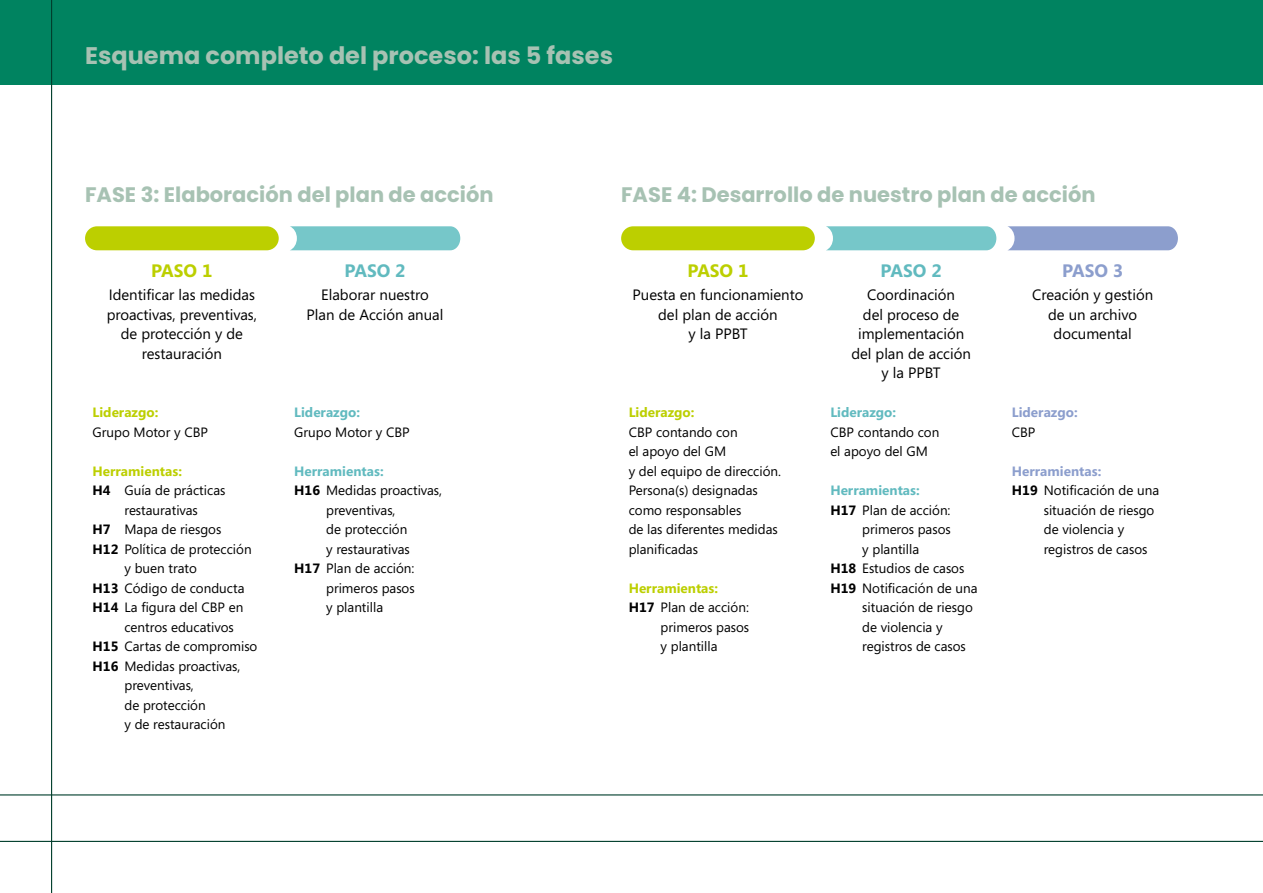
<style>
.page{position:relative;width:1263px;height:893px;background:#fff}
.page>*{position:absolute;margin:0;border:0;box-sizing:border-box;transform-origin:0 0}
.t1{font:700 24px "Poppins";color:#a7c2b3}
.t2{font:700 21px "Poppins";color:#a7c2b3}
.t3{font:700 18px "Segoe";color:#bccf00}
.t4{font:700 18px "Segoe";color:#61babf}
.t5{font:700 18px "Segoe";color:#8c9ecd}
.t6{font:15px/19.5px "Segoe";color:#000;text-align:center}
.t7{font:13.5px/19.5px "Segoe";color:#000}
.t8{font:700 13.5px "Segoe";color:#bccf00}
.t9{font:700 13.5px "Segoe";color:#61babf}
.t10{font:700 13.5px "Segoe";color:#8c9ecd}
.s1{font-weight:700}
</style>
<div class="page">
<div style="left:0;top:0;width:1263px;height:85px;background:#008360"></div>
<svg style="left:290px;top:226px;width:170px;height:24px;background:#7dc9cb"></svg>
<div style="left:85px;top:226px;width:194px;height:24px;background:#bccf00;border-radius:12px"></div>
<svg style="left:826px;top:226px;width:170px;height:24px;background:#7dc9cb"></svg>
<svg style="left:1008px;top:226px;width:170px;height:24px;background:#92a3cf"></svg>
<div style="left:621px;top:226px;width:194px;height:24px;background:#bccf00;border-radius:12px"></div>
<hr style="left:51px;top:0;width:1px;height:893px;background:#003e2c">
<hr style="left:0;top:841px;width:1263px;height:1px;background:#003e2c">
<hr style="left:0;top:794px;width:1263px;height:1px;background:#003e2c">
<h1 class="t1" style="left:85px;top:41px;width:529px">Esquema completo del proceso: las 5 fases</h1>
<h2 class="t2" style="left:85px;top:183px;width:410px">FASE 3: Elaboración del plan de acción</h2>
<h3 class="t3" style="left:151px;top:257px;width:63px">PASO 1</h3>
<p class="t6" style="left:107px;top:285px;width:152px">Identificar las medidas proactivas, preventivas, de protección y de restauración</p>
<p class="t8" style="left:93px;top:403px;width:67px">Liderazgo:</p>
<p class="t7" style="left:93px;top:422px;width:117px">Grupo Motor y CBP</p>
<p class="t8" style="left:93px;top:461px;width:91px">Herramientas:</p>
<p class="t7" style="left:93px;top:480px;width:134px"><span class="s1">H4</span> Guía de prácticas</p>
<p class="t7" style="left:124px;top:500px;width:75px">restaurativas</p>
<p class="t7" style="left:93px;top:519px;width:130px"><span class="s1">H7</span> Mapa de riesgos</p>
<p class="t7" style="left:93px;top:539px;width:161px"><span class="s1">H12</span> Política de protección</p>
<p class="t7" style="left:124px;top:558px;width:74px">y buen trato</p>
<p class="t7" style="left:93px;top:578px;width:153px"><span class="s1">H13</span> Código de conducta</p>
<p class="t7" style="left:93px;top:597px;width:152px"><span class="s1">H14</span> La figura del CBP en</p>
<p class="t7" style="left:124px;top:617px;width:111px">centros educativos</p>
<p class="t7" style="left:93px;top:636px;width:166px"><span class="s1">H15</span> Cartas de compromiso</p>
<p class="t7" style="left:93px;top:656px;width:149px"><span class="s1">H16</span> Medidas proactivas,</p>
<p class="t7" style="left:124px;top:675px;width:71px">preventivas,</p>
<p class="t7" style="left:124px;top:695px;width:83px">de protección</p>
<p class="t7" style="left:124px;top:714px;width:102px">y de restauración</p>
<h3 class="t4" style="left:344px;top:257px;width:63px">PASO 2</h3>
<p class="t6" style="left:307px;top:285px;width:138px">Elaborar nuestro<br>Plan de Acción anual</p>
<p class="t9" style="left:294px;top:403px;width:67px">Liderazgo:</p>
<p class="t7" style="left:294px;top:422px;width:117px">Grupo Motor y CBP</p>
<p class="t9" style="left:294px;top:461px;width:91px">Herramientas:</p>
<p class="t7" style="left:294px;top:480px;width:149px"><span class="s1">H16</span> Medidas proactivas,</p>
<p class="t7" style="left:326px;top:500px;width:71px">preventivas,</p>
<p class="t7" style="left:326px;top:519px;width:83px">de protección</p>
<p class="t7" style="left:326px;top:539px;width:85px">y restaurativas</p>
<p class="t7" style="left:294px;top:558px;width:122px"><span class="s1">H17</span> Plan de acción:</p>
<p class="t7" style="left:326px;top:578px;width:90px">primeros pasos</p>
<p class="t7" style="left:326px;top:597px;width:59px">y plantilla</p>
<h2 class="t2" style="left:621px;top:183px;width:476px">FASE 4: Desarrollo de nuestro plan de acción</h2>
<h3 class="t3" style="left:687px;top:257px;width:63px">PASO 1</h3>
<p class="t6" style="left:632px;top:285px;width:172px">Puesta en funcionamiento del plan de acción<br>y la PPBT</p>
<p class="t8" style="left:629px;top:403px;width:67px">Liderazgo:</p>
<p class="t7" style="left:629px;top:422px;width:154px">CBP contando con<br>el apoyo del GM<br>y del equipo de dirección.<br>Persona(s) designadas como responsables<br>de las diferentes medidas planificadas</p>
<p class="t8" style="left:629px;top:578px;width:91px">Herramientas:</p>
<p class="t7" style="left:629px;top:597px;width:122px"><span class="s1">H17</span> Plan de acción:</p>
<p class="t7" style="left:660px;top:617px;width:90px">primeros pasos</p>
<p class="t7" style="left:660px;top:636px;width:59px">y plantilla</p>
<h3 class="t4" style="left:880px;top:257px;width:63px">PASO 2</h3>
<p class="t6" style="left:851px;top:285px;width:121px">Coordinación<br>del proceso de implementación del plan de acción y la PPBT</p>
<p class="t9" style="left:830px;top:403px;width:67px">Liderazgo:</p>
<p class="t7" style="left:830px;top:422px;width:111px">CBP contando con el apoyo del GM</p>
<p class="t9" style="left:830px;top:481px;width:91px">Herramientas:</p>
<p class="t7" style="left:830px;top:500px;width:122px"><span class="s1">H17</span> Plan de acción:</p>
<p class="t7" style="left:862px;top:519px;width:90px">primeros pasos</p>
<p class="t7" style="left:862px;top:539px;width:59px">y plantilla</p>
<p class="t7" style="left:830px;top:558px;width:136px"><span class="s1">H18</span> Estudios de casos</p>
<p class="t7" style="left:830px;top:578px;width:149px"><span class="s1">H19</span> Notificación de una</p>
<p class="t7" style="left:862px;top:597px;width:112px">situación de riesgo</p>
<p class="t7" style="left:862px;top:617px;width:82px">de violencia y</p>
<p class="t7" style="left:862px;top:636px;width:105px">registros de casos</p>
<h3 class="t5" style="left:1062px;top:257px;width:63px">PASO 3</h3>
<p class="t6" style="left:1032px;top:285px;width:122px">Creación y gestión de un archivo documental</p>
<p class="t10" style="left:1012px;top:403px;width:67px">Liderazgo:</p>
<p class="t7" style="left:1012px;top:422px;width:25px">CBP</p>
<p class="t10" style="left:1012px;top:461px;width:91px">Herramientas:</p>
<p class="t7" style="left:1012px;top:480px;width:149px"><span class="s1">H19</span> Notificación de una</p>
<p class="t7" style="left:1044px;top:500px;width:112px">situación de riesgo</p>
<p class="t7" style="left:1044px;top:519px;width:82px">de violencia y</p>
<p class="t7" style="left:1044px;top:539px;width:105px">registros de casos</p>
</div>
